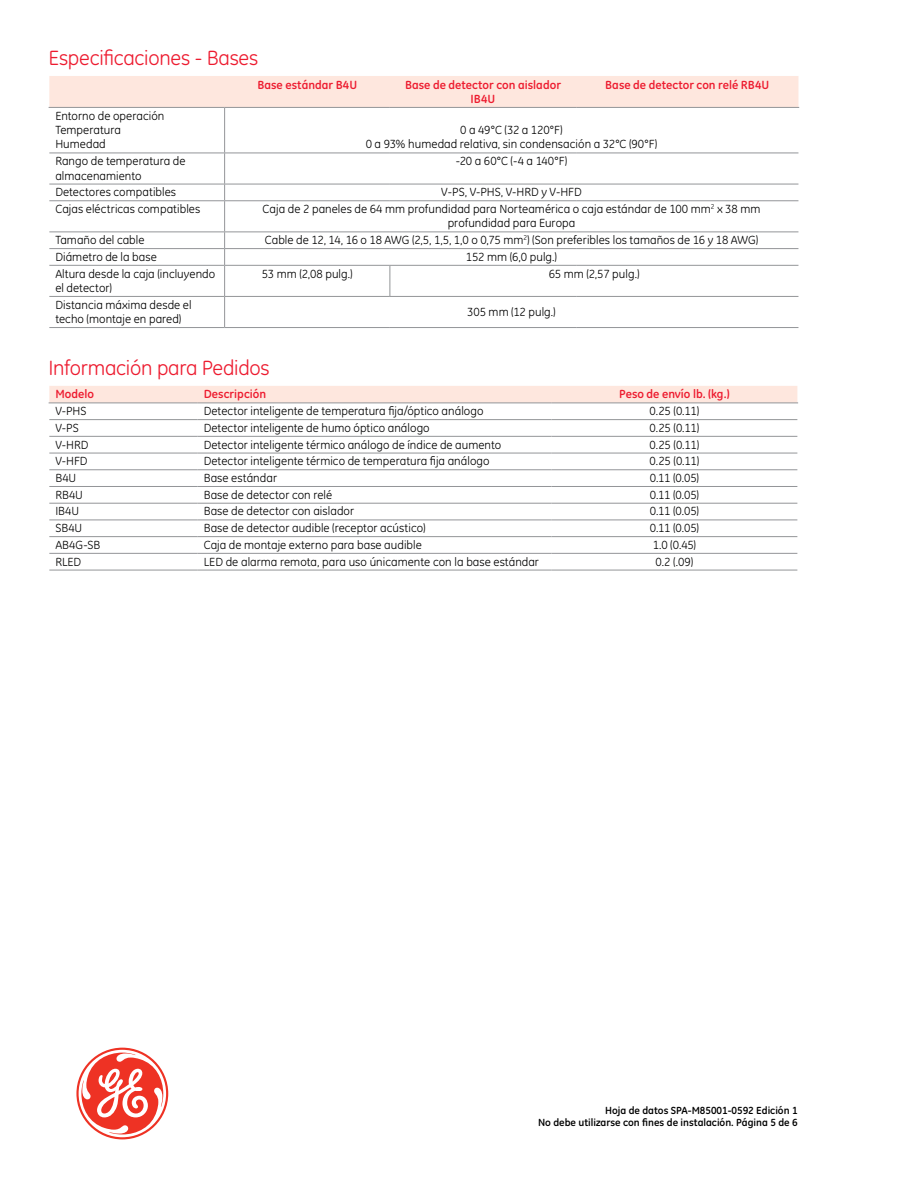
<style>
.page{position:relative;width:918px;height:1188px;background:#fff}
.page>*{position:absolute;margin:0;border:0;box-sizing:border-box;transform-origin:0 0}
.t1{font:21px "GE Inspira";letter-spacing:-.015em;color:#ed1b2f}
.t2{font:12px/14.4px "GE Inspira";letter-spacing:.005em;color:#000}
.t3{font:700 12px/14.4px "GE Inspira";letter-spacing:.005em;color:#ed1b2f;text-align:center}
.t4{font:700 10.5px/12.6px "GE Inspira";color:#000;text-align:right}
</style>
<div class="page">
<svg style="left:76px;top:1048px;width:92px;height:91px"></svg>
<div style="left:49px;top:76px;width:749px;height:31px;background:#fee7de"></div>
<hr style="left:49px;top:327px;width:176px;height:1px;background:#939598">
<hr style="left:225px;top:327px;width:165px;height:1px;background:#939598">
<hr style="left:390px;top:327px;width:186px;height:1px;background:#939598">
<hr style="left:576px;top:327px;width:222px;height:1px;background:#939598">
<hr style="left:49px;top:107px;width:176px;height:1px;background:#939598">
<hr style="left:225px;top:107px;width:165px;height:1px;background:#939598">
<hr style="left:224px;top:108px;width:1px;height:45px;background:#939598">
<hr style="left:390px;top:107px;width:186px;height:1px;background:#939598">
<hr style="left:576px;top:107px;width:223px;height:1px;background:#939598">
<hr style="left:49px;top:153px;width:176px;height:1px;background:#939598">
<hr style="left:225px;top:153px;width:165px;height:1px;background:#939598">
<hr style="left:224px;top:153px;width:1px;height:31px;background:#939598">
<hr style="left:390px;top:153px;width:186px;height:1px;background:#939598">
<hr style="left:576px;top:153px;width:222px;height:1px;background:#939598">
<hr style="left:49px;top:184px;width:176px;height:1px;background:#939598">
<hr style="left:225px;top:184px;width:165px;height:1px;background:#939598">
<svg style="left:224px;top:184px;width:1px;height:16px"></svg>
<hr style="left:390px;top:184px;width:186px;height:1px;background:#939598">
<hr style="left:576px;top:184px;width:222px;height:1px;background:#939598">
<hr style="left:49px;top:200px;width:176px;height:1px;background:#939598">
<hr style="left:225px;top:200px;width:165px;height:1px;background:#939598">
<hr style="left:224px;top:201px;width:1px;height:31px;background:#939598">
<hr style="left:390px;top:200px;width:186px;height:1px;background:#939598">
<hr style="left:576px;top:200px;width:222px;height:1px;background:#939598">
<hr style="left:49px;top:232px;width:176px;height:1px;background:#939598">
<hr style="left:225px;top:232px;width:165px;height:1px;background:#939598">
<hr style="left:390px;top:232px;width:186px;height:1px;background:#939598">
<hr style="left:576px;top:232px;width:222px;height:1px;background:#939598">
<hr style="left:49px;top:248px;width:176px;height:1px;background:#939598">
<hr style="left:225px;top:248px;width:165px;height:1px;background:#939598">
<svg style="left:224px;top:232px;width:1px;height:33px"></svg>
<hr style="left:390px;top:248px;width:186px;height:1px;background:#939598">
<hr style="left:576px;top:248px;width:222px;height:1px;background:#939598">
<hr style="left:49px;top:265px;width:176px;height:1px;background:#939598">
<hr style="left:225px;top:265px;width:165px;height:1px;background:#939598">
<hr style="left:224px;top:266px;width:1px;height:30px;background:#939598">
<hr style="left:390px;top:265px;width:186px;height:1px;background:#939598">
<hr style="left:390px;top:266px;width:1px;height:30px;background:#939598">
<hr style="left:576px;top:265px;width:222px;height:1px;background:#939598">
<hr style="left:49px;top:296px;width:176px;height:1px;background:#939598">
<hr style="left:225px;top:296px;width:165px;height:1px;background:#939598">
<hr style="left:224px;top:297px;width:1px;height:30px;background:#939598">
<hr style="left:390px;top:296px;width:186px;height:1px;background:#939598">
<hr style="left:576px;top:296px;width:222px;height:1px;background:#939598">
<div style="left:49px;top:386px;width:748px;height:17px;background:#fee7de"></div>
<hr style="left:49px;top:419px;width:149px;height:1px;background:#939598">
<hr style="left:198px;top:419px;width:354px;height:1px;background:#939598">
<hr style="left:552px;top:419px;width:245px;height:1px;background:#939598">
<hr style="left:49px;top:436px;width:149px;height:1px;background:#939598">
<hr style="left:198px;top:436px;width:354px;height:1px;background:#939598">
<hr style="left:552px;top:436px;width:245px;height:1px;background:#939598">
<hr style="left:49px;top:453px;width:149px;height:1px;background:#939598">
<hr style="left:198px;top:453px;width:354px;height:1px;background:#939598">
<hr style="left:552px;top:453px;width:245px;height:1px;background:#939598">
<hr style="left:49px;top:469px;width:149px;height:1px;background:#939598">
<hr style="left:198px;top:469px;width:354px;height:1px;background:#939598">
<hr style="left:552px;top:469px;width:245px;height:1px;background:#939598">
<hr style="left:49px;top:486px;width:149px;height:1px;background:#939598">
<hr style="left:198px;top:486px;width:354px;height:1px;background:#939598">
<hr style="left:552px;top:486px;width:245px;height:1px;background:#939598">
<hr style="left:49px;top:503px;width:149px;height:1px;background:#939598">
<hr style="left:198px;top:503px;width:354px;height:1px;background:#939598">
<hr style="left:552px;top:503px;width:245px;height:1px;background:#939598">
<hr style="left:49px;top:520px;width:149px;height:1px;background:#939598">
<hr style="left:198px;top:520px;width:354px;height:1px;background:#939598">
<hr style="left:552px;top:520px;width:245px;height:1px;background:#939598">
<hr style="left:49px;top:536px;width:149px;height:1px;background:#939598">
<hr style="left:49px;top:553px;width:149px;height:1px;background:#939598">
<hr style="left:49px;top:570px;width:149px;height:1px;background:#939598">
<hr style="left:198px;top:536px;width:354px;height:1px;background:#939598">
<hr style="left:198px;top:553px;width:354px;height:1px;background:#939598">
<hr style="left:198px;top:570px;width:354px;height:1px;background:#939598">
<hr style="left:552px;top:536px;width:245px;height:1px;background:#939598">
<hr style="left:552px;top:553px;width:245px;height:1px;background:#939598">
<hr style="left:552px;top:570px;width:245px;height:1px;background:#939598">
<hr style="left:49px;top:403px;width:149px;height:1px;background:#939598">
<hr style="left:198px;top:403px;width:354px;height:1px;background:#939598">
<hr style="left:552px;top:403px;width:246px;height:1px;background:#939598">
<h1 class="t1" style="left:49px;top:45px;width:211px">Especificaciones - Bases</h1>
<p class="t2" style="left:55px;top:108px;width:111px">Entorno de operación<br>Temperatura<br>Humedad</p>
<p class="t3" style="left:257px;top:77px;width:101px">Base estándar B4U</p>
<p class="t3" style="left:405px;top:77px;width:158px">Base de detector con aislador<br>IB4U</p>
<p class="t3" style="left:605px;top:77px;width:166px">Base de detector con relé RB4U</p>
<p class="t2" style="left:366px;top:123px;width:293px;text-align:center">0 a 49°C (32 a 120°F)<br>0 a 93% humedad relativa, sin condensación a 32°C (90°F)</p>
<p class="t2" style="left:55px;top:154px;width:132px">Rango de temperatura de almacenamiento</p>
<p class="t2" style="left:456px;top:154px;width:113px">-20 a 60°C (-4 a 140°F)</p>
<p class="t2" style="left:55px;top:185px;width:122px">Detectores compatibles</p>
<p class="t2" style="left:441px;top:185px;width:142px">V-PS, V-PHS, V-HRD y V-HFD</p>
<p class="t2" style="left:55px;top:202px;width:147px">Cajas eléctricas compatibles</p>
<p class="t2" style="left:263px;top:202px;width:499px;text-align:center">Caja de 2 paneles de 64 mm profundidad para Norteamérica o caja estándar de 100 mm<sup>2</sup> x 38 mm profundidad para Europa</p>
<p class="t2" style="left:55px;top:233px;width:91px">Tamaño del cable</p>
<p class="t2" style="left:265px;top:233px;width:495px">Cable de 12, 14, 16 o 18 AWG (2,5, 1,5, 1,0 o 0,75 mm<sup>2</sup>) (Son preferibles los tamaños de 16 y 18 AWG)</p>
<p class="t2" style="left:55px;top:249px;width:103px">Diámetro de la base</p>
<p class="t2" style="left:466px;top:249px;width:93px">152 mm (6,0 pulg.)</p>
<p class="t2" style="left:55px;top:266px;width:161px">Altura desde la caja (incluyendo el detector)</p>
<p class="t2" style="left:262px;top:266px;width:93px">53 mm (2,08 pulg.)</p>
<p class="t2" style="left:549px;top:266px;width:92px">65 mm (2,57 pulg.)</p>
<p class="t2" style="left:55px;top:297px;width:138px">Distancia máxima desde el techo (montaje en pared)</p>
<p class="t2" style="left:467px;top:305px;width:90px">305 mm (12 pulg.)</p>
<h1 class="t1" style="left:49px;top:355px;width:223px">Información para Pedidos</h1>
<p class="t3" style="left:55px;top:387px;width:40px">Modelo</p>
<p class="t3" style="left:204px;top:387px;width:64px">Descripción</p>
<p class="t3" style="left:619px;top:387px;width:112px">Peso de envío lb. (kg.)</p>
<p class="t2" style="left:55px;top:404px;width:33px">V-PHS</p>
<p class="t2" style="left:204px;top:404px;width:281px">Detector inteligente de temperatura fija/óptico análogo</p>
<p class="t2" style="left:650px;top:404px;width:51px">0.25 (0.11)</p>
<p class="t2" style="left:55px;top:421px;width:25px">V-PS</p>
<p class="t2" style="left:204px;top:421px;width:228px">Detector inteligente de humo óptico análogo</p>
<p class="t2" style="left:650px;top:421px;width:51px">0.25 (0.11)</p>
<p class="t2" style="left:55px;top:437px;width:35px">V-HRD</p>
<p class="t2" style="left:204px;top:437px;width:299px">Detector inteligente térmico análogo de índice de aumento</p>
<p class="t2" style="left:650px;top:437px;width:51px">0.25 (0.11)</p>
<p class="t2" style="left:55px;top:454px;width:34px">V-HFD</p>
<p class="t2" style="left:204px;top:454px;width:287px">Detector inteligente térmico de temperatura fija análogo</p>
<p class="t2" style="left:650px;top:454px;width:51px">0.25 (0.11)</p>
<p class="t2" style="left:55px;top:471px;width:22px">B4U</p>
<p class="t2" style="left:204px;top:471px;width:75px">Base estándar</p>
<p class="t2" style="left:650px;top:471px;width:51px">0.11 (0.05)</p>
<p class="t2" style="left:55px;top:487px;width:29px">RB4U</p>
<p class="t2" style="left:204px;top:487px;width:130px">Base de detector con relé</p>
<p class="t2" style="left:650px;top:487px;width:51px">0.11 (0.05)</p>
<p class="t2" style="left:55px;top:504px;width:25px">IB4U</p>
<p class="t2" style="left:204px;top:504px;width:152px">Base de detector con aislador</p>
<p class="t2" style="left:650px;top:504px;width:51px">0.11 (0.05)</p>
<p class="t2" style="left:55px;top:521px;width:29px">SB4U</p>
<p class="t2" style="left:204px;top:521px;width:223px">Base de detector audible (receptor acústico)</p>
<p class="t2" style="left:650px;top:521px;width:51px">0.11 (0.05)</p>
<p class="t2" style="left:55px;top:538px;width:47px">AB4G-SB</p>
<p class="t2" style="left:204px;top:538px;width:220px">Caja de montaje externo para base audible</p>
<p class="t2" style="left:653px;top:538px;width:45px">1.0 (0.45)</p>
<p class="t2" style="left:55px;top:554px;width:27px">RLED</p>
<p class="t2" style="left:204px;top:554px;width:337px">LED de alarma remota, para uso únicamente con la base estándar</p>
<p class="t2" style="left:655px;top:554px;width:40px">0.2 (.09)</p>
<p class="t4" style="left:538px;top:1104px;width:261px">Hoja de datos SPA-M85001-0592 Edición 1<br>No debe utilizarse con fines de instalación. Página 5 de 6</p>
</div>
